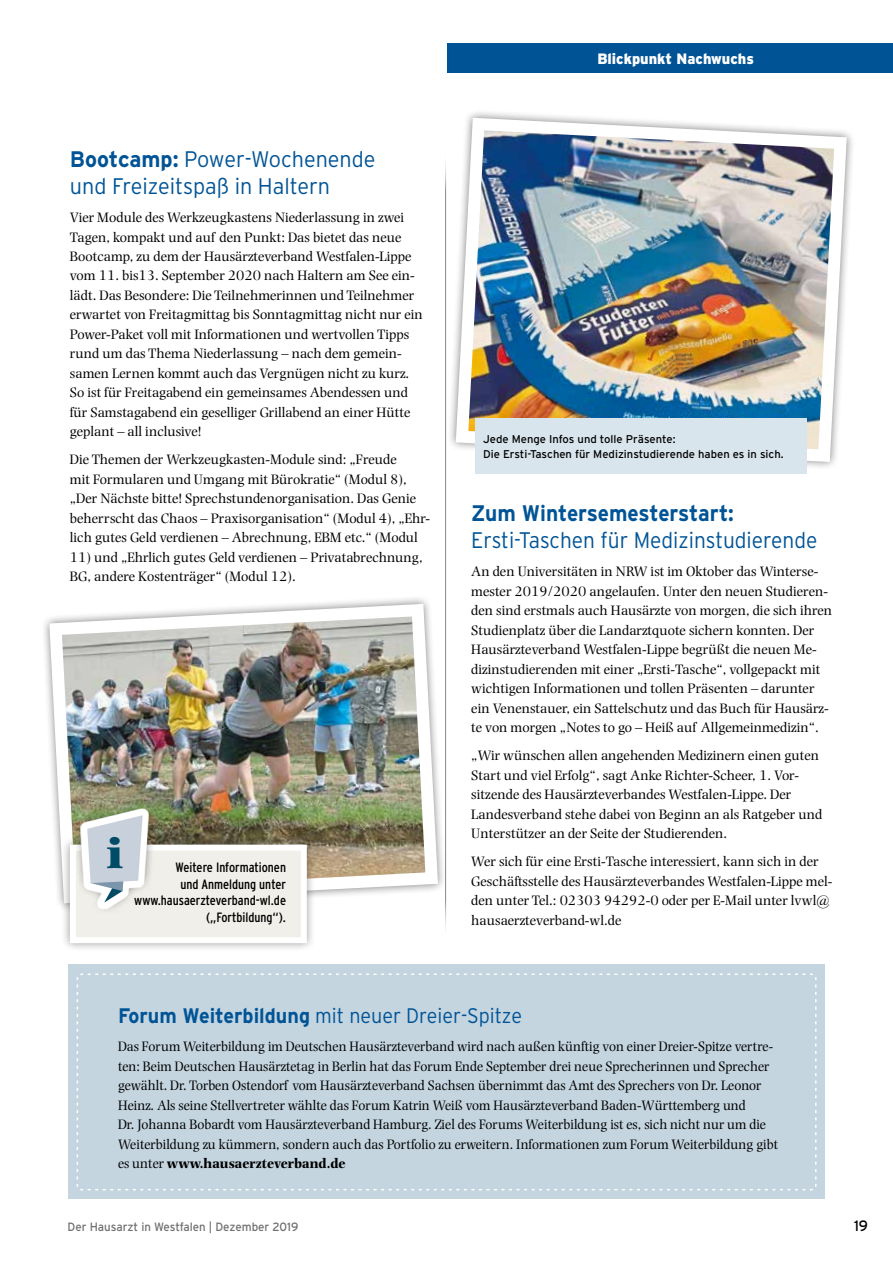
<style>
.page{position:relative;width:893px;height:1263px;background:#fff}
.page>*{position:absolute;margin:0;border:0;box-sizing:border-box;transform-origin:0 0}
.t1{font:800 45px "Photina";color:#004b66}
.t2{font:300 22.5px/27px "Interstate";color:#005496;scale:.96 1}
.t3{font:300 22.5px "Interstate";color:#005496;scale:.93 1}
.t4{font:700 22.5px "Interstate";letter-spacing:-.01em;color:#005496;scale:.93 1}
.t5{font:300 21px "Interstate";color:#005496;scale:.94 1}
.t6{font:900 15px "Interstate";color:#fff;scale:.96 1}
.t7{font:15px "Interstate";color:#000;scale:.96 1}
.t8{font:14.25px/19.5px "Photina";color:#000}
.t9{font:14.25px/19.5px "Photina";color:#000;scale:.96 1}
.t10{font:condensed 13.5px/16.5px "Interstate";color:#000;text-align:right}
.t11{font:12px "Interstate";color:#706f6f;scale:.96 1}
.t12{font:11.25px/14.7px "Interstate";color:#000}
.s1{font-weight:700}
</style>
<div class="page">
<img style="left:44px;top:598px;width:399px;height:307px">
<div style="left:448px;top:44px;width:445px;height:29px;background:#005496"></div>
<hr style="left:445px;top:149px;width:1px;height:794px;background:#000">
<div style="left:61px;top:836px;width:255px;height:116px;background:#000;opacity:.4"></div>
<div style="left:70px;top:845px;width:237px;height:98px;background:#f1efe9;border:6px solid #fff"></div>
<svg style="left:74px;top:802px;width:82px;height:113px"></svg>
<svg style="left:81px;top:809px;width:68px;height:100px"></svg>
<svg style="left:87px;top:815px;width:56px;height:87px;background:#ced7dd"></svg>
<img style="left:450px;top:112px;width:403px;height:356px">
<div style="left:68px;top:965px;width:757px;height:234px;background:#c4d5e0"></div>
<svg style="left:76px;top:973px;width:741px;height:218px"></svg>
<div style="left:475px;top:418px;width:331px;height:56px;background:#d9e5ec"></div>
<h2 class="t2" style="left:70px;top:145px;width:320px"><span class="s1">Bootcamp:</span> Power-Wochenende und Freizeitspaß in Haltern</h2>
<p class="t8" style="left:70px;top:208px;width:354px">Vier Module des Werkzeugkastens Niederlassung in zwei Tagen, kompakt und auf den Punkt: Das bietet das neue Bootcamp, zu dem der Hausärzteverband Westfalen-Lippe vom 11. bis13. September 2020 nach Haltern am See ein&shy;lädt. Das Besondere: Die Teilnehmerinnen und Teilnehmer erwartet von Freitagmittag bis Sonntagmittag nicht nur ein Power-Paket voll mit Informationen und wertvollen Tipps rund um das Thema Niederlassung – nach dem gemein&shy;samen Lernen kommt auch das Vergnügen nicht zu kurz.<br>So ist für Freitagabend ein gemeinsames Abendessen und für Samstagabend ein geselliger Grillabend an einer Hütte geplant – all inclusive!</p>
<p class="t8" style="left:70px;top:450px;width:362px">Die Themen der Werkzeugkasten-Module sind: „Freude<br>mit Formularen und Umgang mit Bürokratie“ (Modul 8), „Der Nächste bitte! Sprechstundenorganisation. Das Genie beherrscht das Chaos – Praxisorganisation“ (Modul 4), „Ehr&shy;lich gutes Geld verdienen – Abrechnung, EBM etc.“ (Modul</p>
<p class="t8" style="left:70px;top:548px;width:354px">11) und „Ehrlich gutes Geld verdienen – Privatabrechnung,<br>BG, andere Kostenträger“ (Modul 12).</p>
<h1 class="t1" style="left:106px;top:825px;width:19px">i</h1>
<p class="t10" style="left:134px;top:859px;width:153px">Weitere Informationen<br>und Anmeldung unter www.hausaerzteverband-wl.de („Fortbildung“).</p>
<p class="t6" style="left:597px;top:50px;width:165px">Blickpunkt Nachwuchs</p>
<p class="t12" style="left:483px;top:432px;width:302px">Jede Menge Infos und tolle Präsente:<br>Die Ersti-Taschen für Medizinstudierende haben es in sich.</p>
<h2 class="t4" style="left:471px;top:501px;width:284px">Zum Wintersemesterstart:</h2>
<h2 class="t3" style="left:471px;top:528px;width:374px">Ersti-Taschen für Medizinstudierende</h2>
<p class="t8" style="left:471px;top:562px;width:362px">An den Universitäten in NRW ist im Oktober das Winterse&shy;mester 2019/2020 angelaufen. Unter den neuen Studieren&shy;den sind erstmals auch Hausärzte von morgen, die sich ihren Studienplatz über die Landarztquote sichern konnten. Der Hausärzteverband Westfalen-Lippe begrüßt die neuen Me&shy;dizinstudierenden mit einer „Ersti-Tasche“, vollgepackt mit wichtigen Informationen und tollen Präsenten – darunter ein Venenstauer, ein Sattelschutz und das Buch für Hausärz&shy;te von morgen „Notes to go – Heiß auf Allgemeinmedizin“.</p>
<p class="t8" style="left:471px;top:746px;width:353px">„Wir wünschen allen angehenden Medizinern einen guten Start und viel Erfolg“, sagt Anke Richter-Scheer, 1. Vor&shy;sitzende des Hausärzteverbandes Westfalen-Lippe. Der Landesverband stehe dabei von Beginn an als Ratgeber und Unterstützer an der Seite der Studierenden.</p>
<p class="t8" style="left:471px;top:852px;width:363px">Wer sich für eine Ersti-Tasche interessiert, kann sich in der Geschäftsstelle des Hausärzteverbandes Westfalen-Lippe mel&shy;den unter Tel.: 02303 94292-0 oder per E-Mail unter lvwl@ hausaerzteverband-wl.de</p>
<h3 class="t5" style="left:118px;top:1004px;width:431px"><span class="s1">Forum Weiterbildung</span> mit neuer Dreier-Spitze</h3>
<p class="t9" style="left:118px;top:1037px;width:689px">Das Forum Weiterbildung im Deutschen Hausärzteverband wird nach außen künftig von einer Dreier-Spitze vertre&shy;ten: Beim Deutschen Hausärztetag in Berlin hat das Forum Ende September drei neue Sprecherinnen und Sprecher gewählt. Dr. Torben Ostendorf vom Hausärzteverband Sachsen übernimmt das Amt des Sprechers von Dr. Leonor Heinz. Als seine Stellvertreter wählte das Forum Katrin Weiß vom Hausärzteverband Baden-Württemberg und<br>Dr. Johanna Bobardt vom Hausärzteverband Hamburg. Ziel des Forums Weiterbildung ist es, sich nicht nur um die Weiterbildung zu kümmern, sondern auch das Portfolio zu erweitern. Informationen zum Forum Weiterbildung gibt es unter <span class="s1">www.hausaerzteverband.de</span></p>
<p class="t11" style="left:68px;top:1220px;width:242px">Der Hausarzt in Westfalen | Dezember 2019</p>
<p class="t7" style="left:854px;top:1217px;width:16px">19</p>
</div>
